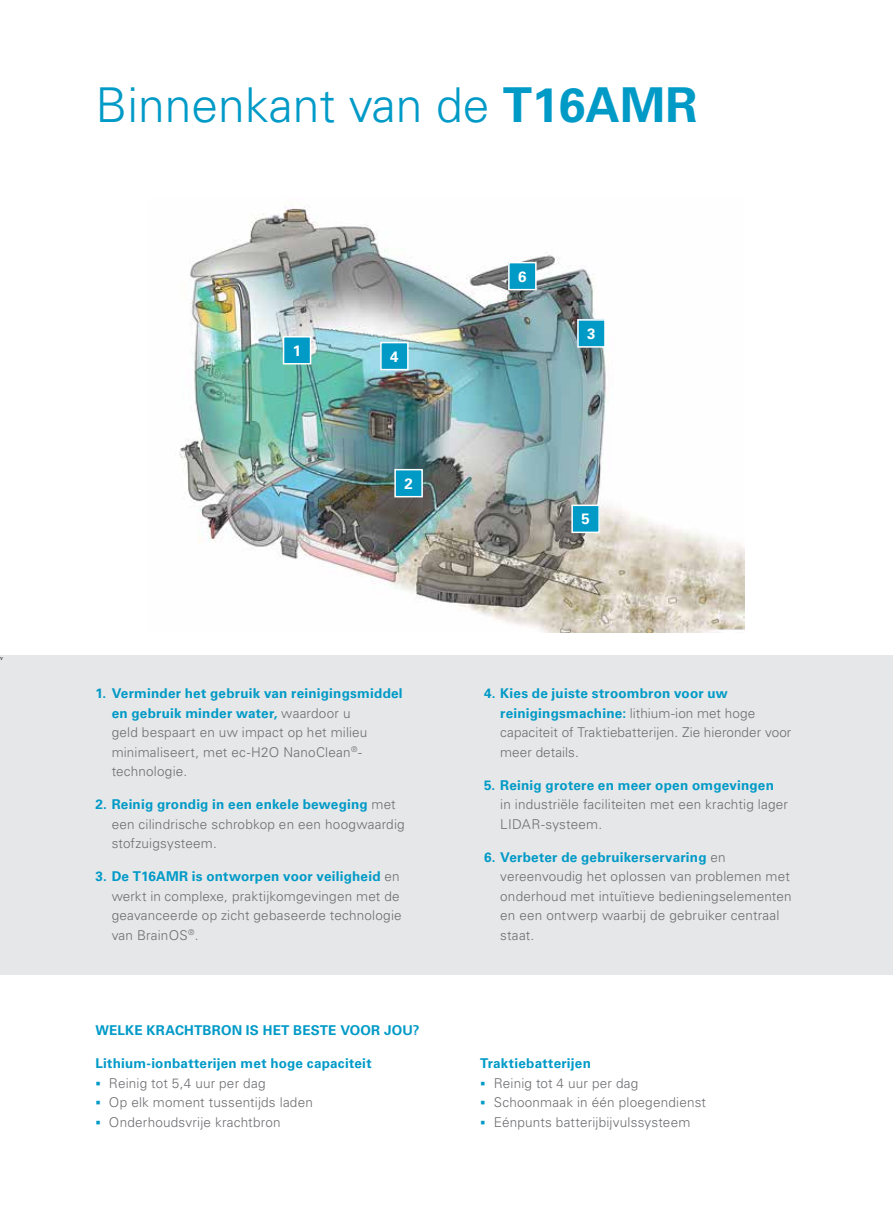
<style>
.page{position:relative;width:893px;height:1221px;background:#fff}
.page>*{position:absolute;margin:0;border:0;box-sizing:border-box;transform-origin:0 0}
.t1{font:300 48px "Univers LT Std";color:#009ac7}
.t2{font:700 15px "Univers LT Std";color:#fff}
.t3{font:300 13.5px/19.5px "Univers LT Std";letter-spacing:.015em;color:#6d6e71}
.t4{font:700 13.5px "Univers LT Std";letter-spacing:.015em;color:#009ac7}
.t5{font:6.3px "Minion Pro";color:#000}
.s1{font-weight:700}
.s2{font-weight:700;color:#009ac7}
</style>
<div class="page">
<img style="left:179px;top:205px;width:566px;height:427px">
<div style="left:284px;top:337px;width:27px;height:27px;background:#009ac7"></div>
<div style="left:283px;top:336px;width:28px;height:28px;border:2px solid #fff"></div>
<div style="left:578px;top:320px;width:27px;height:27px;background:#009ac7"></div>
<div style="left:577px;top:319px;width:29px;height:28px;border:2px solid #fff"></div>
<div style="left:572px;top:505px;width:27px;height:27px;background:#009ac7"></div>
<div style="left:571px;top:504px;width:29px;height:29px;border:2px solid #fff"></div>
<div style="left:0;top:655px;width:893px;height:320px;background:#e6e7e8"></div>
<div style="left:381px;top:342px;width:27px;height:27px;background:#009ac7"></div>
<div style="left:380px;top:342px;width:29px;height:28px;border:2px solid #fff"></div>
<div style="left:509px;top:262px;width:27px;height:27px;background:#009ac7"></div>
<div style="left:508px;top:262px;width:29px;height:28px;border:2px solid #fff"></div>
<div style="left:395px;top:469px;width:27px;height:27px;background:#009ac7"></div>
<div style="left:394px;top:469px;width:29px;height:28px;border:2px solid #fff"></div>
<p class="t5" style="left:0;top:654px;width:4px">v</p>
<h1 class="t1" style="left:95px;top:76px;width:603px">Binnenkant van de <span class="s1">T16AMR</span></h1>
<p class="t2" style="left:293px;top:341px;width:10px">1</p>
<p class="t2" style="left:390px;top:347px;width:10px">4</p>
<p class="t2" style="left:404px;top:474px;width:10px">2</p>
<p class="t2" style="left:518px;top:267px;width:10px">6</p>
<p class="t2" style="left:587px;top:325px;width:10px">3</p>
<p class="t2" style="left:581px;top:510px;width:10px">5</p>
<p class="t3" style="left:112px;top:683px;width:293px;text-indent:-16px"><span class="s2">1. Verminder het gebruik van reinigingsmiddel en gebruik minder water,</span> waardoor u<br>geld bespaart en uw impact op het milieu minimaliseert, met ec-H2O NanoClean<sup>®</sup>- technologie.</p>
<p class="t3" style="left:112px;top:794px;width:295px;text-indent:-16px"><span class="s2">2. Reinig grondig in een enkele beweging</span> met een cilindrische schrobkop en een hoogwaardig stofzuigsysteem.</p>
<p class="t3" style="left:112px;top:866px;width:292px;text-indent:-16px"><span class="s2">3. De T16AMR is ontworpen voor veiligheid</span> en werkt in complexe, praktijkomgevingen met de geavanceerde op zicht gebaseerde technologie van BrainOS<sup>®</sup>.</p>
<p class="t4" style="left:95px;top:1022px;width:326px">WELKE KRACHTBRON IS HET BESTE VOOR JOU?</p>
<p class="t4" style="left:95px;top:1055px;width:278px">Lithium-ionbatterijen met hoge capaciteit</p>
<p class="t3" style="left:109px;top:1073px;width:205px">Reinig tot 5,4 uur per dag<br>Op elk moment tussentijds laden<br>Onderhoudsvrije krachtbron</p>
<p class="t3" style="left:500px;top:683px;width:293px;text-indent:-16px"><span class="s2">4. Kies de juiste stroombron voor uw reinigingsmachine:</span> lithium-ion met hoge capaciteit of Traktiebatterijen. Zie hieronder voor meer details.</p>
<p class="t4" style="left:484px;top:777px;width:291px">5. Reinig grotere en meer open omgevingen</p>
<p class="t3" style="left:500px;top:794px;width:289px">in industriële faciliteiten met een krachtig lager<br>LIDAR-systeem.</p>
<p class="t3" style="left:500px;top:847px;width:293px;text-indent:-16px"><span class="s2">6. Verbeter de gebruikerservaring</span> en vereenvoudig het oplossen van problemen met onderhoud met intuïtieve bedieningselementen en een ontwerp waarbij de gebruiker centraal staat.</p>
<p class="t4" style="left:480px;top:1055px;width:112px">Traktiebatterijen</p>
<p class="t3" style="left:494px;top:1073px;width:214px">Reinig tot 4 uur per dag<br>Schoonmaak in één ploegendienst<br>Eénpunts batterijbijvulssysteem</p>
</div>
